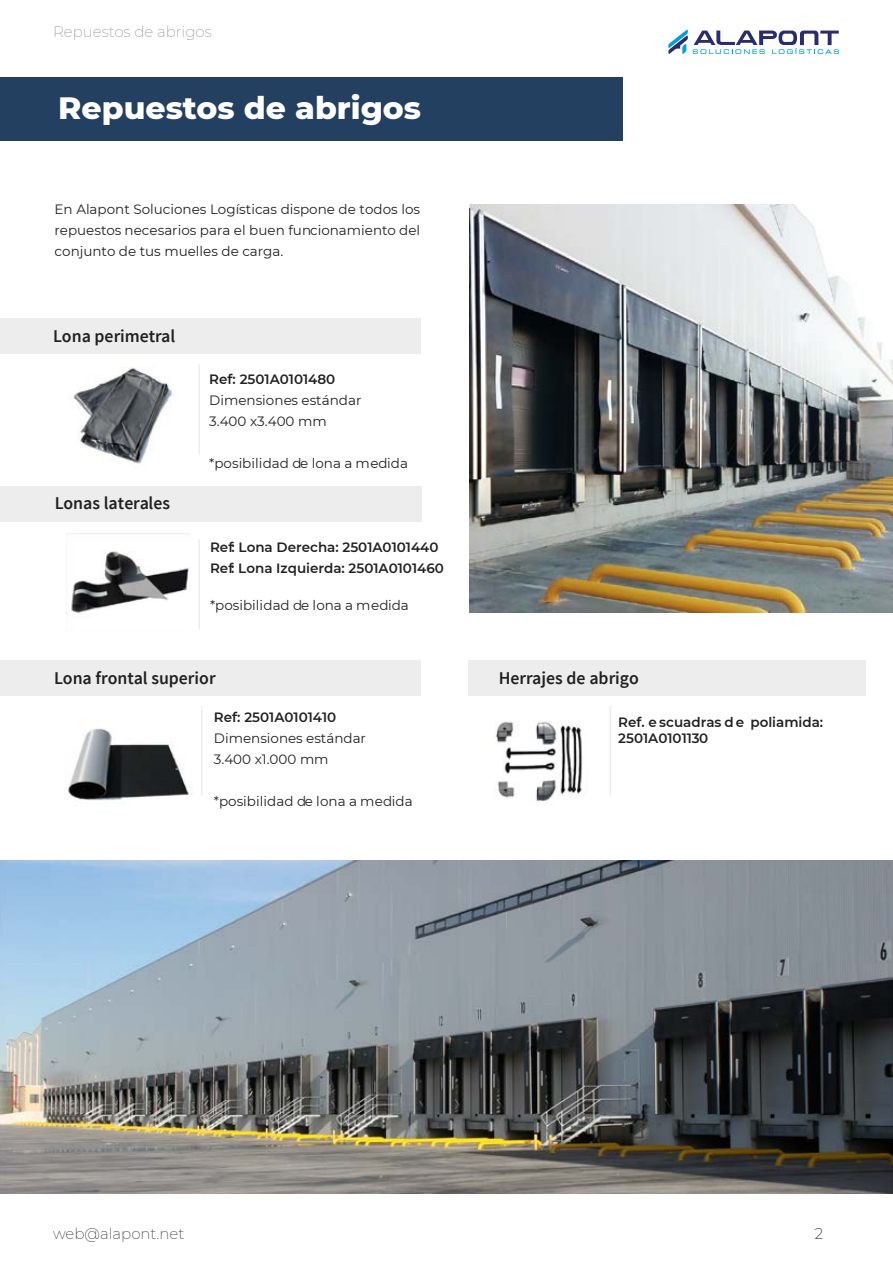
<style>
.page{position:relative;width:893px;height:1263px;background:#fff}
.page>*{position:absolute;margin:0;border:0;box-sizing:border-box;transform-origin:0 0}
.t1{font:800 31.5px "Montserrat";color:#fff}
.t2{font:600 18px "Source Sans Pro";color:#212121}
.t3{font:200 15px "Montserrat";color:#939697}
.t4{font:200 15px "Montserrat";color:#323434}
.t5{font:200 15px "Montserrat";color:#000}
.t6{font:13.5px/21px "Montserrat";color:#212121}
.t7{font:600 13.5px/21px "Montserrat";color:#212121}
</style>
<div class="page">
<svg style="left:668px;top:29px;width:171px;height:25px"></svg>
<div style="left:0;top:78px;width:622px;height:63px;background:#234060"></div>
<div style="left:0;top:319px;width:420px;height:35px;background:#ededed"></div>
<div style="left:0;top:486px;width:422px;height:35px;background:#ededed"></div>
<div style="left:1px;top:661px;width:420px;height:35px;background:#ededed"></div>
<hr style="left:199px;top:365px;width:1px;height:89px;background:#ededed">
<hr style="left:199px;top:539px;width:1px;height:90px;background:#ededed">
<hr style="left:201px;top:706px;width:1px;height:90px;background:#ededed">
<div style="left:468px;top:661px;width:398px;height:35px;background:#ededed"></div>
<hr style="left:609px;top:706px;width:2px;height:90px;background:#ededed">
<img style="left:73px;top:367px;width:99px;height:97px">
<img style="left:67px;top:533px;width:123px;height:80px">
<img style="left:65px;top:728px;width:124px;height:73px">
<img style="left:495px;top:721px;width:87px;height:81px">
<img style="left:470px;top:204px;width:423px;height:409px">
<img style="left:0;top:861px;width:893px;height:332px">
<p class="t3" style="left:53px;top:21px;width:160px">Repuestos de abrigos</p>
<h1 class="t1" style="left:58px;top:85px;width:364px">Repuestos de abrigos</h1>
<p class="t6" style="left:55px;top:198px;width:367px;text-align:justify">En Alapont Soluciones Logísticas dispone de todos los repuestos necesarios para el buen funcionamiento del conjunto de tus muelles de carga.</p>
<h2 class="t2" style="left:53px;top:325px;width:124px">Lona perimetral</h2>
<h2 class="t2" style="left:55px;top:492px;width:117px">Lonas laterales</h2>
<p class="t7" style="left:209px;top:368px;width:128px">Ref: 2501A0101480</p>
<p class="t6" style="left:209px;top:389px;width:154px">Dimensiones estándar<br>3.400 x3.400 mm</p>
<p class="t6" style="left:209px;top:452px;width:200px">*posibilidad de lona a medida</p>
<p class="t7" style="left:210px;top:536px;width:235px">Ref: Lona Derecha: 2501A0101440<br>Ref: Lona Izquierda: 2501A0101460</p>
<p class="t6" style="left:210px;top:594px;width:200px">*posibilidad de lona a medida</p>
<h2 class="t2" style="left:54px;top:667px;width:163px">Lona frontal superior</h2>
<p class="t7" style="left:214px;top:706px;width:124px">Ref: 2501A0101410</p>
<p class="t6" style="left:214px;top:727px;width:154px">Dimensiones estándar<br>3.400 x1.000 mm</p>
<p class="t6" style="left:214px;top:790px;width:200px">*posibilidad de lona a medida</p>
<h2 class="t2" style="left:499px;top:667px;width:142px">Herrajes de abrigo</h2>
<p class="t7" style="left:618px;top:713px;width:206px;line-height:16.2px">Ref. e scuadras d e poliamida:<br>2501A0101130</p>
<p class="t4" style="left:53px;top:1223px;width:133px">web@alapont.net</p>
<p class="t5" style="left:815px;top:1223px;width:10px">2</p>
</div>
